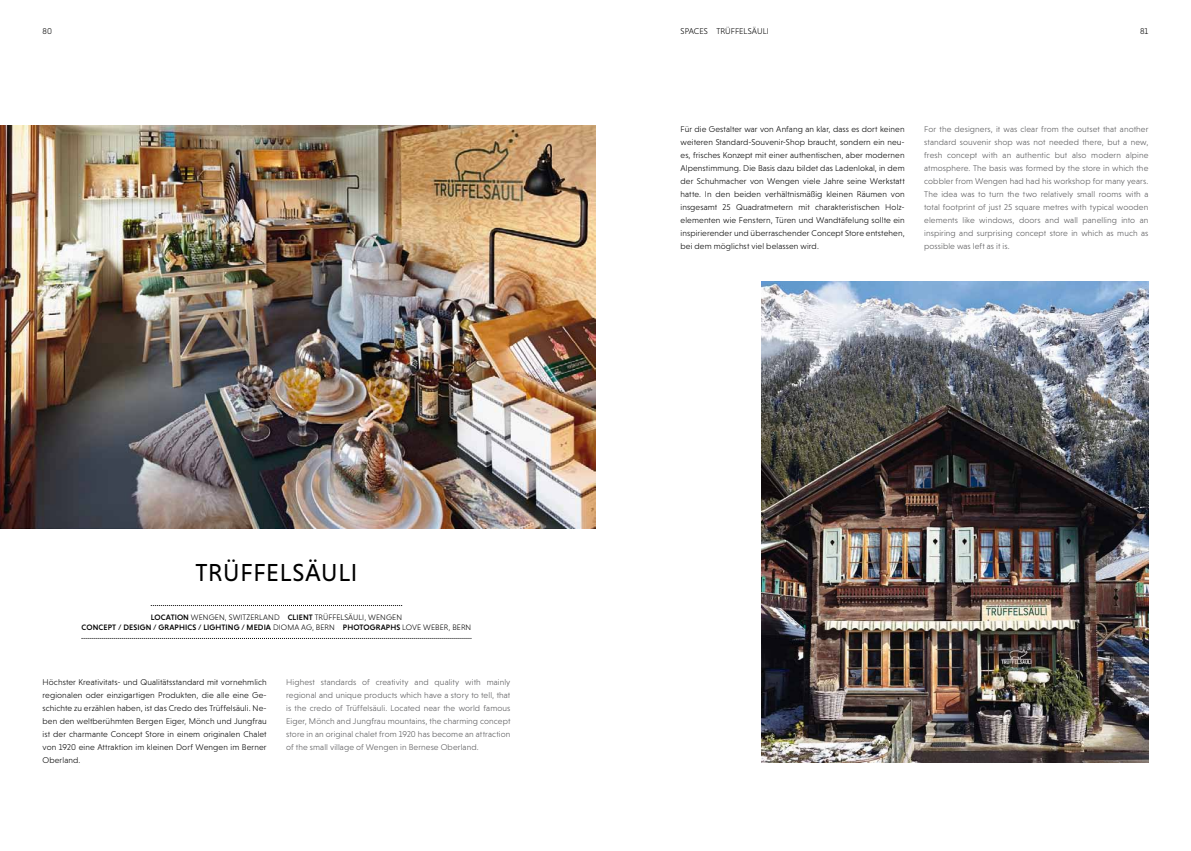
<style>
.page{position:relative;width:1191px;height:851px;background:#fff}
.page>*{position:absolute;margin:0;border:0;box-sizing:border-box;transform-origin:0 0}
.t1{font:25px "Niveau Grotesk";color:#000}
.t2{font:300 8.5px/13px "Niveau Grotesk";letter-spacing:.01em;color:#000;text-align:justify}
.t3{font:300 8.5px/13px "Niveau Grotesk";letter-spacing:.01em;color:#58585a;text-align:justify}
.t4{font:500 8px/9.8px "Niveau Grotesk";letter-spacing:.015em;color:#000}
.t5{font:300 8px "Niveau Grotesk";letter-spacing:.01em;color:#000}
.s1{font-weight:300}
.s2{font-weight:500}
</style>
<div class="page">
<svg style="left:151px;top:605px;width:251px;height:1px"></svg>
<svg style="left:82px;top:638px;width:389px;height:1px"></svg>
<img style="left:762px;top:281px;width:386px;height:481px">
<img style="left:0;top:125px;width:595px;height:403px">
<p class="t2" style="left:43px;top:25px;width:11px">80</p>
<p class="t2" style="left:680px;top:25px;width:88px">Spac es Trüffelsäuli</p>
<p class="t2" style="left:1140px;top:25px;width:10px">81</p>
<h1 class="t1" style="left:195px;top:558px;width:138px">TRÜFFELSÄULI</h1>
<p class="t4" style="left:82px;top:612px;width:321px;text-indent:69px">LOCATION <span class="s1">wen gen , switzerlan d</span> CLIENT <span class="s1">trüffelsäuli , wen gen<br></span>CONCEPT / DESIGN / GRAPHICS</p>
<p class="t4" style="left:198px;top:621px;width:9px">/ LIGHTING</p>
<p class="t4" style="left:241px;top:621px;width:18px">/MEDIA</p>
<p class="t5" style="left:273px;top:622px;width:60px">dioma ag, bern</p>
<p class="t5" style="left:343px;top:622px;width:129px"><span class="s2">PHOTOGRAPHS</span> love weber, bern</p>
<p class="t2" style="left:43px;top:675px;width:226px">Höchster Kreativitats- und Qualitätsstandard mit vornehmlich regionalen oder einzigartigen Produkten, die alle eine Ge&shy;schichte zu erzählen haben, ist das Credo des Trüffelsäuli. Ne&shy;ben den weltberühmten Bergen Eiger, Mönch und Jungfrau ist der charmante Concept Store in einem originalen Chalet von 1920 eine Attraktion im kleinen Dorf Wengen im Berner Oberland.</p>
<p class="t3" style="left:286px;top:675px;width:226px">Highest standards of creativity and quality with mainly regional and unique products which have a story to tell, that is the credo of Trüffelsäuli. Located near the world famous Eiger, Mönch and Jungfrau mountains, the charming concept store in an original chalet from 1920 has become an attraction of the small village of Wengen in Bernese Oberland.</p>
<p class="t2" style="left:680px;top:122px;width:226px">Für die Gestalter war von Anfang an klar, dass es dort keinen weiteren Standard-Souvenir-Shop braucht, sondern ein neu&shy;es, frisches Konzept mit einer authentischen, aber modernen Alpenstimmung. Die Basis dazu bildet das Ladenlokal, in dem der Schuhmacher von Wengen viele Jahre seine Werkstatt hatte. In den beiden verhältnismäßig kleinen Räumen von insgesamt 25 Quadratmetern mit charakteristischen Holz&shy;elementen wie Fenstern, Türen und Wandtäfelung sollte ein inspirierender und überraschender Concept Store entstehen, bei dem möglichst viel belassen wird.</p>
<p class="t3" style="left:924px;top:122px;width:226px">For the designers, it was clear from the outset that another standard souvenir shop was not needed there, but a new, fresh concept with an authentic but also modern alpine atmosphere. The basis was formed by the store in which the cobbler from Wengen had had his workshop for many years.<br>The idea was to turn the two relatively small rooms with a total footprint of just 25 square metres with typical wooden elements like windows, doors and wall panelling into an inspiring and surprising concept store in which as much as possible was left as it is.</p>
</div>
